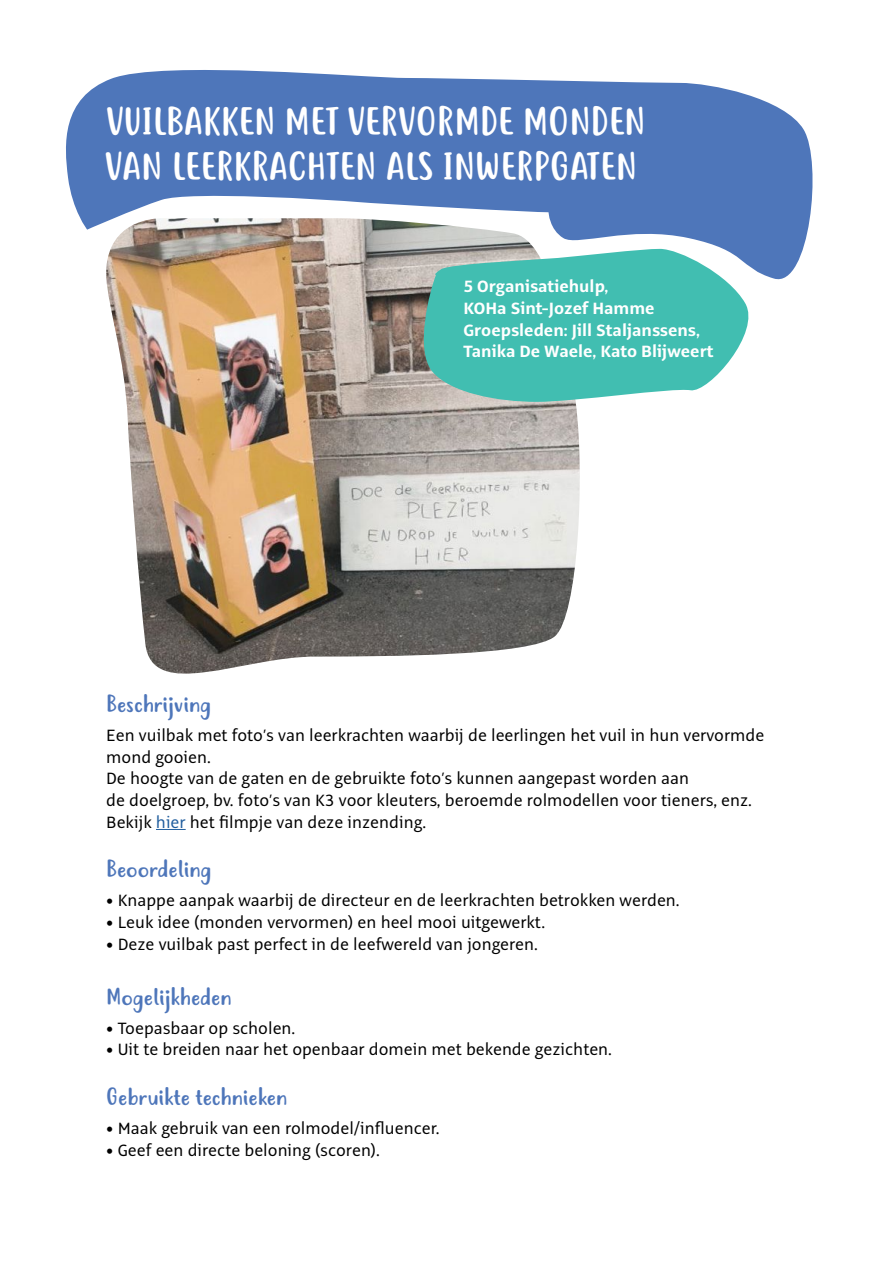
<style>
.page{position:relative;width:893px;height:1263px;background:#fff}
.page>*{position:absolute;margin:0;border:0;box-sizing:border-box;transform-origin:0 0}
.t1{font:37.5px/45px "Justtellmewhat";color:#fff}
.t2{font:22.5px "Justtellmewhat";color:#4e76ba}
.t3{font:18px/21.6px "Alto Pro";color:#000}
.t4{font:700 18px/21.6px "Alto Pro";color:#fff}
.s1{color:#215e9e}
</style>
<div class="page">
<svg style="left:66px;top:70px;width:747px;height:210px;fill:#4e76ba"></svg>
<hr style="left:156px;top:829px;width:30px;height:1px;background:#215e9e">
<img style="left:106px;top:218px;width:475px;height:456px">
<svg style="left:414px;top:249px;width:348px;height:153px;background:#63c3b9"></svg>
<h1 class="t1" style="left:104px;top:103px;width:542px">VUILBAKKEN MET VERVORMDE MONDEN<br>VAN LEERKRACHTEN ALS INWERPGATEN</h1>
<p class="t4" style="left:463px;top:276px;width:251px">5 Organisatiehulp,<br>KOHa Sint-Jozef Hamme<br>Groepsleden: Jill Staljanssens,<br>Tanika De Waele, Kato Blijweert</p>
<p class="t2" style="left:106px;top:690px;width:106px">Beschrijving</p>
<p class="t3" style="left:106px;top:725px;width:659px">Een vuilbak met foto’s van leerkrachten waarbij de leerlingen het vuil in hun vervormde mond gooien.<br>De hoogte van de gaten en de gebruikte foto’s kunnen aangepast worden aan<br>de doelgroep, bv. foto’s van K3 voor kleuters, beroemde rolmodellen voor tieners, enz.<br>Bekijk <span class="s1">hier</span> het filmpje van deze inzending.</p>
<p class="t2" style="left:106px;top:855px;width:107px">Beoordeling</p>
<p class="t3" style="left:106px;top:890px;width:575px">• Knappe aanpak waarbij de directeur en de leerkrachten betrokken werden.</p>
<p class="t3" style="left:106px;top:911px;width:440px">• Leuk idee (monden vervormen) en heel mooi uitgewerkt.</p>
<p class="t3" style="left:106px;top:933px;width:433px">• Deze vuilbak past perfect in de leefwereld van jongeren.</p>
<p class="t2" style="left:106px;top:983px;width:127px">Mogelijkheden</p>
<p class="t3" style="left:106px;top:1017px;width:190px">• Toepasbaar op scholen.</p>
<p class="t3" style="left:106px;top:1039px;width:507px">• Uit te breiden naar het openbaar domein met bekende gezichten.</p>
<p class="t2" style="left:106px;top:1083px;width:182px">Gebruikte technieken</p>
<p class="t3" style="left:106px;top:1117px;width:335px">• Maak gebruik van een rolmodel/influencer.</p>
<p class="t3" style="left:106px;top:1139px;width:275px">• Geef een directe beloning (scoren).</p>
</div>
